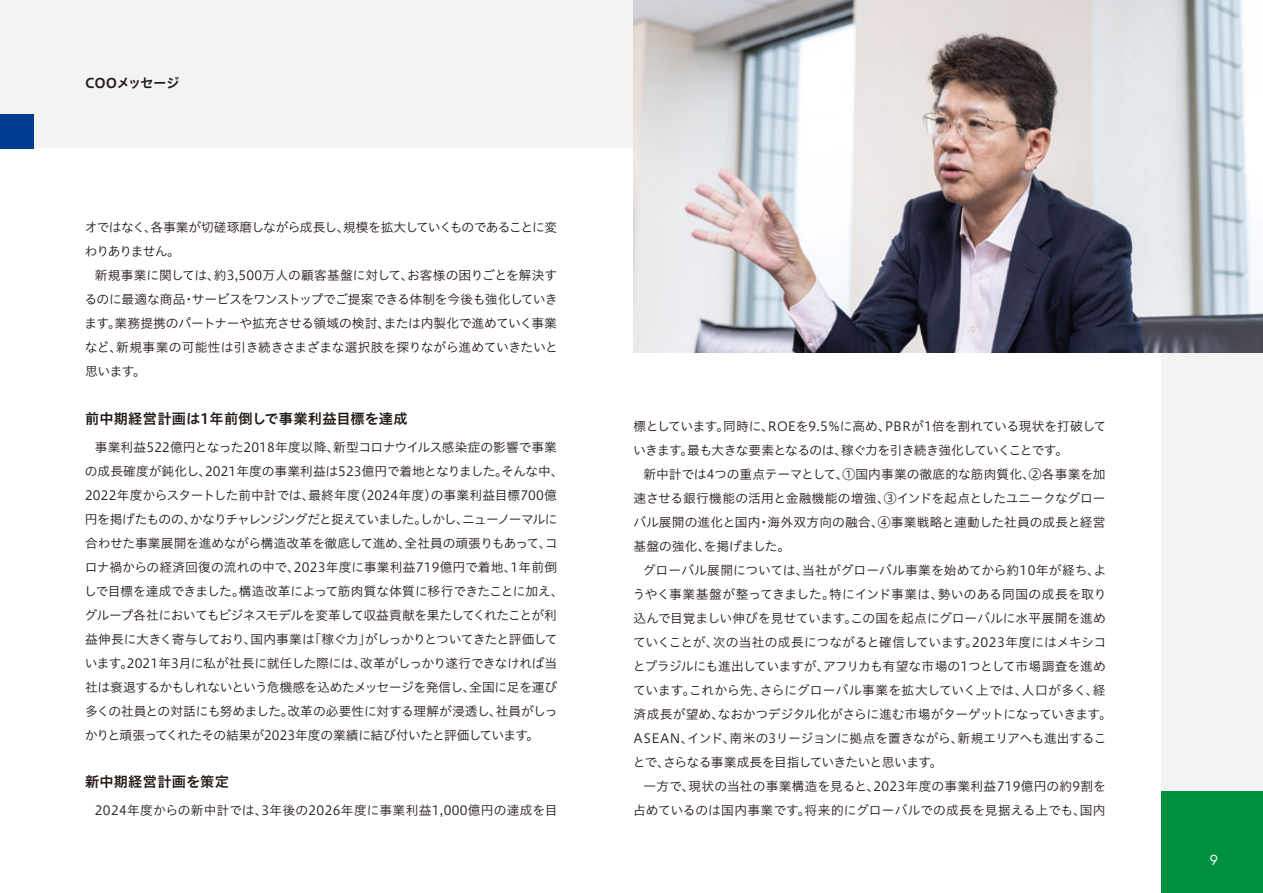
<style>
.page{position:relative;width:1263px;height:893px;background:#f3f3f3}
.page>*{position:absolute;margin:0;border:0;box-sizing:border-box;transform-origin:0 0}
.t1{font:14.25px "Hiragino UD Sans Std W6";letter-spacing:.02em;color:#231916}
.t2{font:13.5px "Hiragino UD Sans Std W6";letter-spacing:-.035em;color:#231916}
.t3{font:13.5px "Futura Std";color:#fff}
.t4{font:12.75px/24px "Hiragino UD Sans Std W3";letter-spacing:-.01em;color:#231916;text-align:justify}
.t5{font:12.75px/24px "Hiragino UD Sans Std W3";letter-spacing:-.04em;color:#231916}
.t6{font:12.75px/24px "Hiragino UD Sans Std W3";letter-spacing:.01em;color:#231916;text-align:right}
.t7{font:12.75px/24px "Hiragino UD Sans Std W3";letter-spacing:-.06em;color:#231916}
.t8{font:12.75px "Hiragino UD Sans Std W3";letter-spacing:.025em;color:#231916}
</style>
<div class="page">
<div style="left:0;top:149px;width:1161px;height:744px;background:#fff"></div>
<img style="left:634px;top:0;width:629px;height:353px">
<div style="left:0;top:115px;width:34px;height:34px;background:#003c90"></div>
<div style="left:1161px;top:791px;width:102px;height:102px;background:#009140"></div>
<p class="t2" style="left:85px;top:73px;width:96px">COOメッセージ</p>
<p class="t7" style="left:85px;top:215px;width:474px">オではなく、各事業が切磋琢磨しながら成長し、規模を拡大していくものであることに変わりありません。</p>
<p class="t4" style="left:84px;top:263px;width:475px;text-indent:10px">新規事業に関しては、約3,500万人の顧客基盤に対して、お客様の困りごとを解決するのに最適な商品・サービスをワンストップでご提案できる体制を今後も強化していきます。業務提携のパートナーや拡充させる領域の検討、または内製化で進めていく事業など、新規事業の可能性は引き続きさまざまな選択肢を探りながら進めていきたいと思います。</p>
<p class="t1" style="left:85px;top:408px;width:324px">前中期経営計画は1年前倒しで事業利益目標を達成</p>
<p class="t4" style="left:84px;top:434px;width:481px;text-align:left;text-indent:11px">事業利益522億円となった2018年度以降、新型コロナウイルス感染症の影響で事業の成長確度が鈍化し、2021年度の事業利益は523億円で着地となりました。そんな中、2022年度からスタートした前中計では、最終年度（2024年度）の事業利益目標700億円を掲げたものの、かなりチャレンジングだと捉えていました。しかし、ニューノーマルに合わせた事業展開を進めながら構造改革を徹底して進め、全社員の頑張りもあって、コロナ禍からの経済回復の流れの中で、2023年度に事業利益719億円で着地、1年前倒しで目標を達成できました。構造改革によって筋肉質な体質に移行できたことに加え、グループ各社においてもビジネスモデルを変革して収益貢献を果たしてくれたことが利益伸長に大きく寄与しており、国内事業は「稼ぐ力」がしっかりとついてきたと評価しています。2021年3月に私が社長に就任した際には、改革がしっかり遂行できなければ当社は衰退するかもしれないという危機感を込めたメッセージを発信し、全国に足を運び多くの社員との対話にも努めました。改革の必要性に対する理解が浸透し、社員がしっかりと頑張ってくれたその結果が2023年度の業績に結び付いたと評価しています。</p>
<p class="t1" style="left:85px;top:771px;width:145px">新中期経営計画を策定</p>
<p class="t8" style="left:95px;top:800px;width:464px">2024年度からの新中計では、3年後の2026年度に事業利益1,000億円の達成を目</p>
<p class="t5" style="left:633px;top:413px;width:474px">標としています。同時に、ROEを9.5％に高め、PBRが1倍を割れている現状を打破していきます。最も大きな要素となるのは、稼ぐ力を引き続き強化していくことです。</p>
<p class="t4" style="left:633px;top:461px;width:474px;text-indent:10px">新中計では4つの重点テーマとして、①国内事業の徹底的な筋肉質化、②各事業を加速させる銀行機能の活用と金融機能の増強、③インドを起点としたユニークなグローバル展開の進化と国内・海外双方向の融合、④事業戦略と連動した社員の成長と経営基盤の強化、を掲げました。</p>
<p class="t4" style="left:633px;top:557px;width:481px;text-align:left;text-indent:10px">グローバル展開については、当社がグローバル事業を始めてから約10年が経ち、ようやく事業基盤が整ってきました。特にインド事業は、勢いのある同国の成長を取り込んで目覚ましい伸びを見せています。この国を起点にグローバルに水平展開を進めていくことが、次の当社の成長につながると確信しています。2023年度にはメキシコとブラジルにも進出していますが、アフリカも有望な市場の1つとして市場調査を進めています。これから先、さらにグローバル事業を拡大していく上では、人口が多く、経済成長が望め、なおかつデジタル化がさらに進む市場がターゲットになっていきます。ASEAN、インド、南米の3リージョンに拠点を置きながら、新規エリアへも進出することで、さらなる事業成長を目指していきたいと思います。</p>
<p class="t6" style="left:633px;top:773px;width:474px">一方で、現状の当社の事業構造を見ると、2023年度の事業利益719億円の約9割を占めているのは国内事業です。将来的にグローバルでの成長を見据える上でも、国内</p>
<p class="t3" style="left:1210px;top:852px;width:10px">9</p>
</div>
